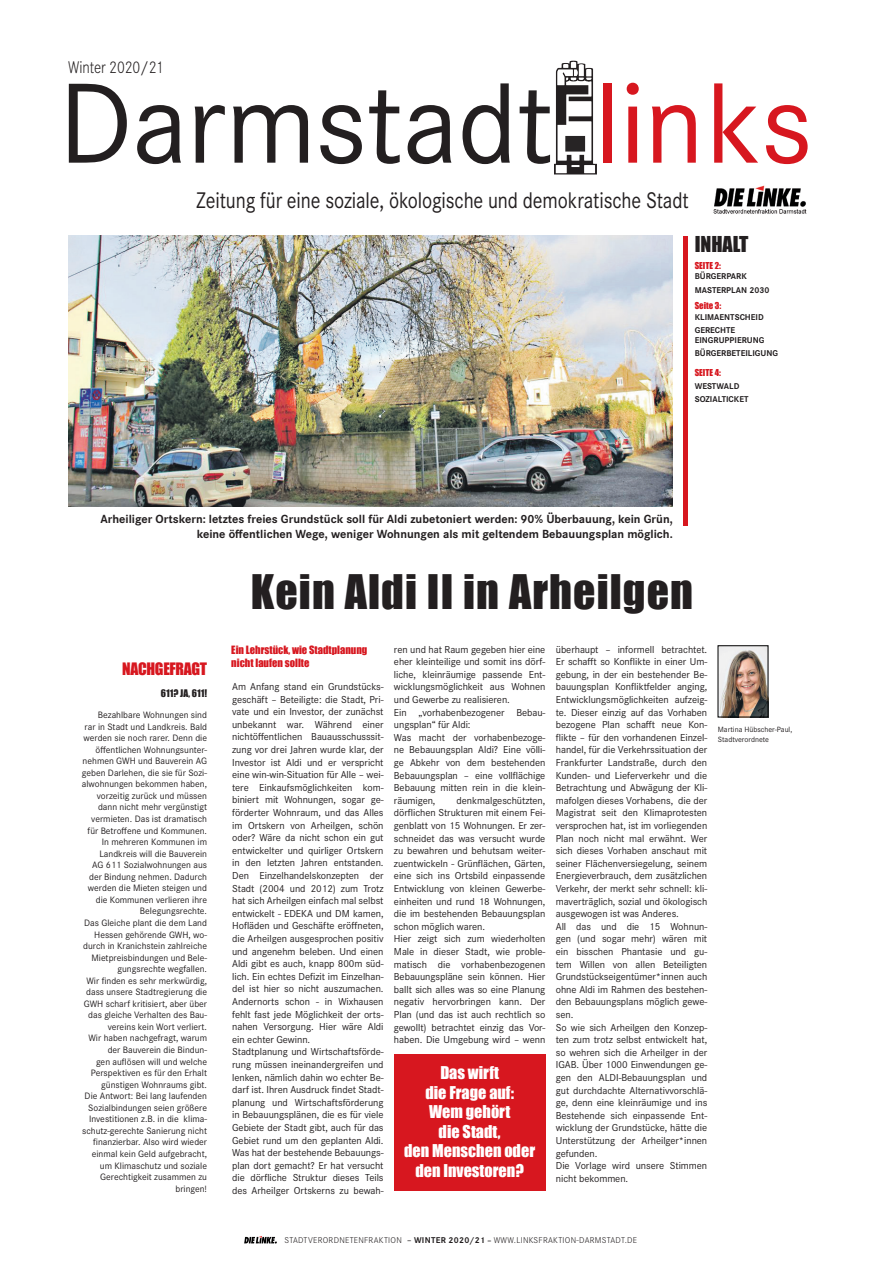
<style>
.page{position:relative;width:869px;height:1265px;background:#fff}
.page>*{position:absolute;margin:0;border:0;box-sizing:border-box;transform-origin:0 0}
.t1{font:118.3px "Corporate S";letter-spacing:-.01em;color:#231f20}
.t2{font:43.75px "Impact";letter-spacing:.025em;color:#231f20}
.t3{font:23.45px "Corporate S";letter-spacing:-.005em;color:#231f20;scale:.86 1}
.t4{font:20.12px "Impact";color:#231f20}
.t5{font:300 17.59px "Corporate S";letter-spacing:-.005em;color:#231f20;scale:.86 1}
.t6{font:16.19px/19.4px "Impact";color:#fff;text-align:center}
.t7{font:15.75px "Impact";letter-spacing:-.02em;color:#d7171f}
.t8{font:700 12.25px "Corporate S";color:#231f20}
.t9{font:10.5px/12.6px "Corporate S";letter-spacing:-.005em;color:#231f20;text-align:justify}
.t10{font:10.5px/12.7px "Impact";color:#d7171f}
.t11{font:9.62px/11.5px "Corporate S";color:#231f20;text-align:right}
.t12{font:9.62px "Impact";color:#231f20}
.t13{font:700 8.75px "Corporate S";color:#231f20}
.t14{font:300 8.75px "Corporate S";letter-spacing:.03em;color:#231f20}
.t15{font:8.75px "Impact";color:#d7171f}
.t16{font:7.88px/9.5px "Corporate S";color:#231f20}
.s1{color:#d7171f}
.s2{font-weight:600}
.s3{font-weight:700}
.s4{font-weight:700;font-size:7.88px}
</style>
<div class="page">
<img style="left:68px;top:236px;width:604px;height:271px">
<div style="left:682px;top:236px;width:5px;height:289px;background:#d7171f"></div>
<img style="left:554px;top:61px;width:42px;height:113px">
<img style="left:713px;top:185px;width:93px;height:29px">
<img style="left:244px;top:1236px;width:33px;height:8px">
<img style="left:719px;top:648px;width:46px;height:67px">
<div style="left:394px;top:1054px;width:151px;height:137px;background:#d7171f"></div>
<p class="t5" style="left:68px;top:55px;width:113px">Winter 2020/21</p>
<p class="t1" style="left:59px;top:46px;width:755px">Darmstadt <span class="s1">links</span></p>
<p class="t3" style="left:196px;top:185px;width:574px">Zeitung für eine soziale, ökologische und demokratische Stadt</p>
<p class="t4" style="left:694px;top:228px;width:55px">INHALT</p>
<p class="t15" style="left:694px;top:259px;width:28px">SEITE 2:</p>
<p class="t13" style="left:694px;top:270px;width:54px">BÜRGERPARK</p>
<p class="t13" style="left:694px;top:284px;width:76px">MASTERPLAN 2030</p>
<p class="t15" style="left:694px;top:299px;width:28px">Seite 3:</p>
<p class="t13" style="left:694px;top:311px;width:70px">KLIMAENTSCHEID</p>
<p class="t13" style="left:694px;top:324px;width:42px">GERECHTE</p>
<p class="t13" style="left:694px;top:334px;width:71px">EINGRUPPIERUNG</p>
<p class="t13" style="left:694px;top:347px;width:85px">BÜRGERBETEILIGUNG</p>
<p class="t15" style="left:694px;top:366px;width:28px">SEITE 4:</p>
<p class="t13" style="left:694px;top:380px;width:46px">WESTWALD</p>
<p class="t13" style="left:694px;top:393px;width:55px">SOZIALTICKET</p>
<p class="t8" style="left:100px;top:511px;width:573px">Arheiliger Ortskern: letztes freies Grundstück soll für Aldi zubetoniert werden: 90% Überbauung, kein Grün,</p>
<p class="t8" style="left:197px;top:525px;width:477px">keine öffentlichen Wege, weniger Wohnungen als mit geltendem Bebauungsplan möglich.</p>
<p class="t7" style="left:122px;top:656px;width:86px">NACHGEFRAGT</p>
<p class="t12" style="left:161px;top:685px;width:48px">611? JA, 611!</p>
<p class="t11" style="left:82px;top:709px;width:127px">Bezahlbare Wohnungen sind<br>rar in Stadt und Landkreis. Bald werden sie noch rarer. Denn die öffentlichen Wohnungsunter&shy;nehmen GWH und Bauverein AG geben Darlehen, die sie für Sozi&shy;alwohnungen bekommen haben, vorzeitig zurück und müssen dann nicht mehr vergünstigt vermieten. Das ist dramatisch für Betroffene und Kommunen.</p>
<p class="t11" style="left:88px;top:836px;width:120px">In mehreren Kommunen im<br>Landkreis will die Bauverein<br>AG 611 Sozialwohnungen aus der Bindung nehmen. Dadurch werden die Mieten steigen und die Kommunen verlieren ihre<br>Belegungsrechte.</p>
<p class="t11" style="left:83px;top:917px;width:125px">Das Gleiche plant die dem Land<br>Hessen gehörende GWH, wo&shy;durch in Kranichstein zahlreiche<br>Mietpreisbindungen und Bele&shy;gungsrechte wegfallen.</p>
<p class="t11" style="left:84px;top:974px;width:125px">Wir finden es sehr merkwürdig, dass unsere Stadtregierung die<br>GWH scharf kritisiert, aber über das gleiche Verhalten des Bau&shy;vereins kein Wort verliert.</p>
<p class="t11" style="left:88px;top:1032px;width:120px">Wir haben nachgefragt, warum der Bauverein die Bindun-<br>gen auflösen will und welche<br>Perspektiven es für den Erhalt günstigen Wohnraums gibt.</p>
<p class="t11" style="left:82px;top:1090px;width:126px">Die Antwort: Bei lang laufenden<br>Sozialbindungen seien größere<br>Investitionen z.B. in die klima&shy;schutz-gerechte Sanierung nicht finanzierbar. Also wird wieder einmal kein Geld aufgebracht, um Klimaschutz und soziale<br>Gerechtigkeit zusammen zu bringen!</p>
<p class="t2" style="left:251px;top:558px;width:443px">Kein Aldi II in Arheilgen</p>
<p class="t10" style="left:231px;top:643px;width:137px">Ein Lehrstück, wie Stadtplanung nicht laufen sollte</p>
<p class="t9" style="left:555px;top:642px;width:153px">überhaupt – informell betrachtet.<br>Er schafft so Konflikte in einer Um&shy;gebung, in der ein bestehender Be&shy;bauungsplan Konfliktfelder anging, Entwicklungsmöglichkeiten aufzeig&shy;te. Dieser einzig auf das Vorhaben bezogene Plan schafft neue Kon&shy;flikte – für den vorhandenen Einzel&shy;handel, für die Verkehrssituation der Frankfurter Landstraße, durch den Kunden- und Lieferverkehr und die Betrachtung und Abwägung der Kli&shy;mafolgen dieses Vorhabens, die der Magistrat seit den Klimaprotesten versprochen hat, ist im vorliegenden Plan noch nicht mal erwähnt. Wer sich dieses Vorhaben anschaut mit seiner Flächenversiegelung, seinem Energieverbrauch, dem zusätzlichen Verkehr, der merkt sehr schnell: kli&shy;maverträglich, sozial und ökologisch ausgewogen ist was Anderes.</p>
<p class="t9" style="left:555px;top:920px;width:153px">All das und die 15 Wohnun&shy;gen (und sogar mehr) wären mit ein bisschen Phantasie und gu&shy;tem Willen von allen Beteiligten Grundstückseigentümer*innen auch ohne Aldi im Rahmen des bestehen&shy;den Bebauungsplans möglich gewe&shy;sen.</p>
<p class="t9" style="left:555px;top:1020px;width:153px">So wie sich Arheilgen den Konzep&shy;ten zum trotz selbst entwickelt hat, so wehren sich die Arheilger in der IGAB. Über 1000 Einwendungen ge&shy;gen den ALDI-Bebauungsplan und gut durchdachte Alternativvorschlä&shy;ge, denn eine kleinräumige und ins Bestehende sich einpassende Ent&shy;wicklung der Grundstücke, hätte die Unterstützung der Arheilger*innen gefunden.</p>
<p class="t9" style="left:555px;top:1159px;width:153px">Die Vorlage wird unsere Stimmen nicht bekommen.</p>
<p class="t9" style="left:394px;top:642px;width:153px">ren und hat Raum gegeben hier eine eher kleinteilige und somit ins dörf&shy;liche, kleinräumige passende Ent&shy;wicklungsmöglichkeit aus Wohnen und Gewerbe zu realisieren.</p>
<p class="t9" style="left:394px;top:705px;width:153px">Ein „vorhabenbezogener Bebau&shy;ungsplan“ für Aldi:</p>
<p class="t9" style="left:394px;top:731px;width:153px">Was macht der vorhabenbezoge&shy;ne Bebauungsplan Aldi? Eine völli&shy;ge Abkehr von dem bestehenden Bebauungsplan – eine vollflächige Bebauung mitten rein in die klein&shy;räumigen,</p>
<p class="t9" style="left:232px;top:680px;width:153px">Am Anfang stand ein Grundstücks&shy;geschäft – Beteiligte: die Stadt, Pri&shy;vate und ein Investor, der zunächst unbekannt war. Während einer nichtöffentlichen Bauausschusssit&shy;zung vor drei Jahren wurde klar, der Investor ist Aldi und er verspricht eine win-win-Situation für Alle – wei&shy;tere Einkaufsmöglichkeiten kom&shy;biniert mit Wohnungen, sogar ge&shy;förderter Wohnraum, und das Alles im Ortskern von Arheilgen, schön oder? Wäre da nicht schon ein gut entwickelter und quirliger Ortskern in den letzten Jahren entstanden.<br>Den Einzelhandelskonzepten der Stadt (2004 und 2012) zum Trotz hat sich Arheilgen einfach mal selbst entwickelt - EDEKA und DM kamen, Hofläden und Geschäfte eröffneten, die Arheilgen ausgesprochen positiv und angenehm beleben. Und einen Aldi gibt es auch, knapp 800m süd&shy;lich. Ein echtes Defizit im Einzelhan&shy;del ist hier so nicht auszumachen.<br>Andernorts schon - in Wixhausen fehlt fast jede Möglichkeit der orts&shy;nahen Versorgung. Hier wäre Aldi ein echter Gewinn.</p>
<p class="t9" style="left:232px;top:1045px;width:153px">Stadtplanung und Wirtschaftsförde&shy;rung müssen ineinandergreifen und lenken, nämlich dahin wo echter Be&shy;darf ist. Ihren Ausdruck findet Stadt&shy;planung und Wirtschaftsförderung in Bebauungsplänen, die es für viele Gebiete der Stadt gibt, auch für das Gebiet rund um den geplanten Aldi.<br>Was hat der bestehende Bebauungs&shy;plan dort gemacht? Er hat versucht die dörfliche Struktur dieses Teils des Arheilger Ortskerns zu bewah-</p>
<p class="t9" style="left:394px;top:794px;width:153px;text-indent:63px">denkmalgeschützten, dörflichen Strukturen mit einem Fei&shy;genblatt von 15 Wohnungen. Er zer&shy;schneidet das was versucht wurde zu bewahren und behutsam weiter&shy;zuentwickeln - Grünflächen, Gärten, eine sich ins Ortsbild einpassende Entwicklung von kleinen Gewerbe&shy;einheiten und rund 18 Wohnungen, die im bestehenden Bebauungsplan schon möglich waren.</p>
<p class="t9" style="left:394px;top:932px;width:153px">Hier zeigt sich zum wiederholten Male in dieser Stadt, wie proble&shy;matisch die vorhabenbezogenen Bebauungspläne sein können. Hier ballt sich alles was so eine Planung negativ hervorbringen kann. Der Plan (und das ist auch rechtlich so gewollt) betrachtet einzig das Vor&shy;haben. Die Umgebung wird – wenn</p>
<p class="t6" style="left:440px;top:1063px;width:60px">Das wirft</p>
<p class="t6" style="left:425px;top:1082px;width:90px">die Frage auf:</p>
<p class="t6" style="left:429px;top:1102px;width:83px">Wem gehört</p>
<p class="t6" style="left:438px;top:1121px;width:63px">die Stadt,</p>
<p class="t6" style="left:404px;top:1141px;width:132px">den Menschen oder den Investoren?</p>
<p class="t16" style="left:717px;top:725px;width:76px">Martina Hübscher-Paul,<br>Stadtverordnete</p>
<p class="t14" style="left:284px;top:1234px;width:354px">STADTVERORDNETENFRAKTION <span class="s2">–</span> <span class="s3">WINTER 2020/21</span> <span class="s4">–</span> WWW.LINKSFRAKTION-DARMSTADT.DE</p>
</div>
